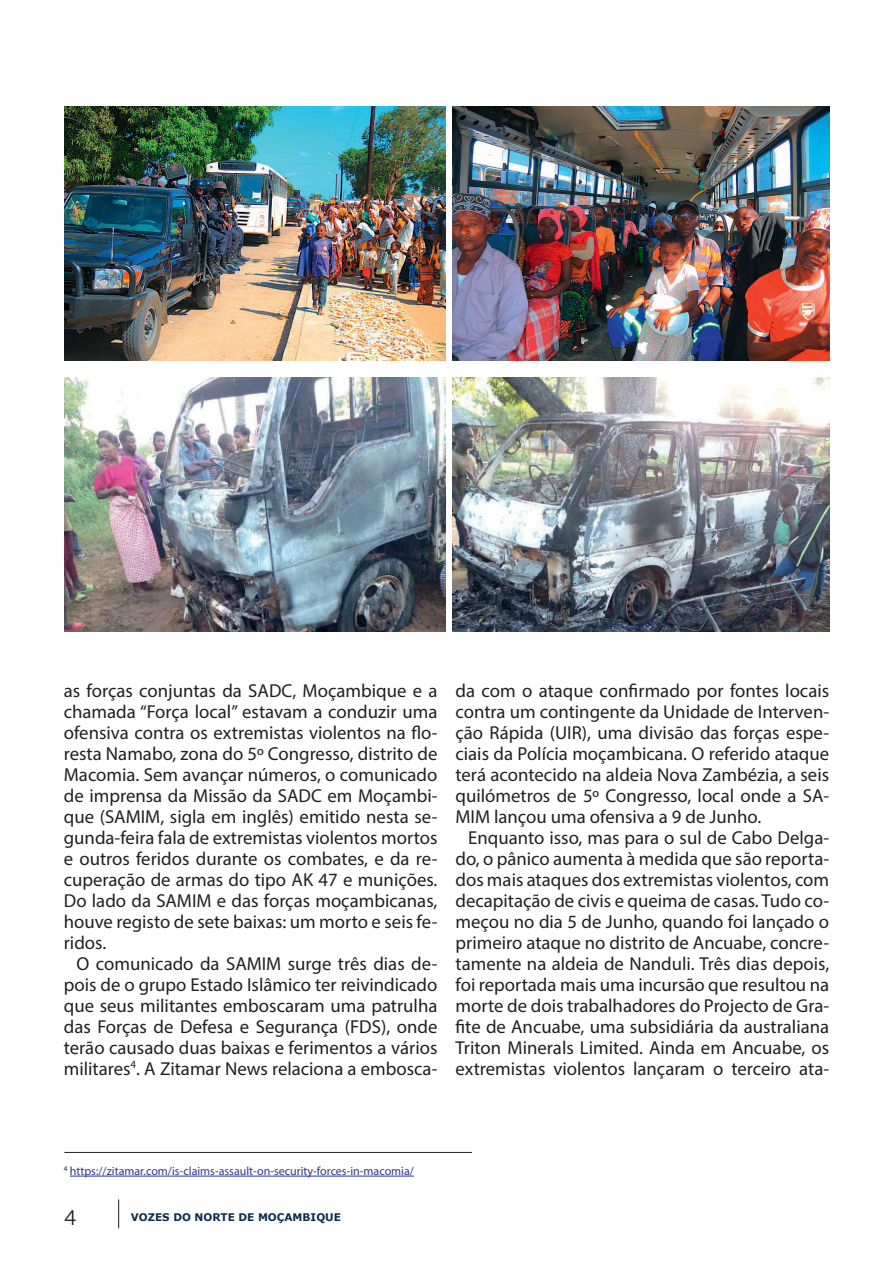
<style>
.page{position:relative;width:893px;height:1263px;background:#fff}
.page>*{position:absolute;margin:0;border:0;box-sizing:border-box;transform-origin:0 0}
.t1{font:21px "Museo 300";color:#231f20}
.t2{font:18.75px/21px "Myriad Pro";color:#231f20;text-align:justify}
.t3{font:12px "Myriad Pro";color:#2c3594}
.t4{font:700 10.5px "Verdana";color:#102d4e}
</style>
<div class="page">
<svg style="left:118px;top:1199px;width:1px;height:29px"></svg>
<img style="left:64px;top:106px;width:381px;height:254px">
<img style="left:64px;top:377px;width:381px;height:254px">
<img style="left:453px;top:106px;width:376px;height:254px">
<img style="left:453px;top:377px;width:376px;height:254px">
<hr style="left:70px;top:1176px;width:344px;height:1px;background:#2c3594">
<hr style="left:64px;top:1152px;width:408px;height:1px;background:#231f20">
<p class="t2" style="left:64px;top:679px;width:375px">as forças conjuntas da SADC, Moçambique e a chamada “Força local” estavam a conduzir uma ofensiva contra os extremistas violentos na flo&shy;resta Namabo, zona do 5º Congresso, distrito de Macomia. Sem avançar números, o comunicado de imprensa da Missão da SADC em Moçambi&shy;que (SAMIM, sigla em inglês) emitido nesta se&shy;gunda-feira fala de extremistas violentos mortos e outros feridos durante os combates, e da re&shy;cuperação de armas do tipo AK 47 e munições.<br>Do lado da SAMIM e das forças moçambicanas, houve registo de sete baixas: um morto e seis fe&shy;ridos.</p>
<p class="t2" style="left:64px;top:952px;width:375px;text-indent:13px">O comunicado da SAMIM surge três dias de&shy;pois de o grupo Estado Islâmico ter reivindicado que seus militantes emboscaram uma patrulha das Forças de Defesa e Segurança (FDS), onde terão causado duas baixas e ferimentos a vários militares<sup>4</sup>. A Zitamar News relaciona a embosca-</p>
<p class="t2" style="left:455px;top:679px;width:375px">da com o ataque confirmado por fontes locais contra um contingente da Unidade de Interven&shy;ção Rápida (UIR), uma divisão das forças espe&shy;ciais da Polícia moçambicana. O referido ataque terá acontecido na aldeia Nova Zambézia, a seis quilómetros de 5º Congresso, local onde a SA-MIM lançou uma ofensiva a 9 de Junho.</p>
<p class="t2" style="left:455px;top:826px;width:375px;text-indent:13px">Enquanto isso, mas para o sul de Cabo Delga&shy;do, o pânico aumenta à medida que são reporta&shy;dos mais ataques dos extremistas violentos, com decapitação de civis e queima de casas. Tudo co&shy;meçou no dia 5 de Junho, quando foi lançado o primeiro ataque no distrito de Ancuabe, concre&shy;tamente na aldeia de Nanduli. Três dias depois, foi reportada mais uma incursão que resultou na morte de dois trabalhadores do Projecto de Gra&shy;fite de Ancuabe, uma subsidiária da australiana Triton Minerals Limited. Ainda em Ancuabe, os extremistas violentos lançaram o terceiro ata-</p>
<p class="t3" style="left:64px;top:1163px;width:352px"><sup>4</sup> https://zitamar.com/is-claims-assault-on-security-forces-in-macomia/</p>
<p class="t1" style="left:64px;top:1206px;width:13px">4</p>
<p class="t4" style="left:131px;top:1211px;width:212px">VOZES DO NORTE DE MOÇAMBIQUE</p>
</div>
